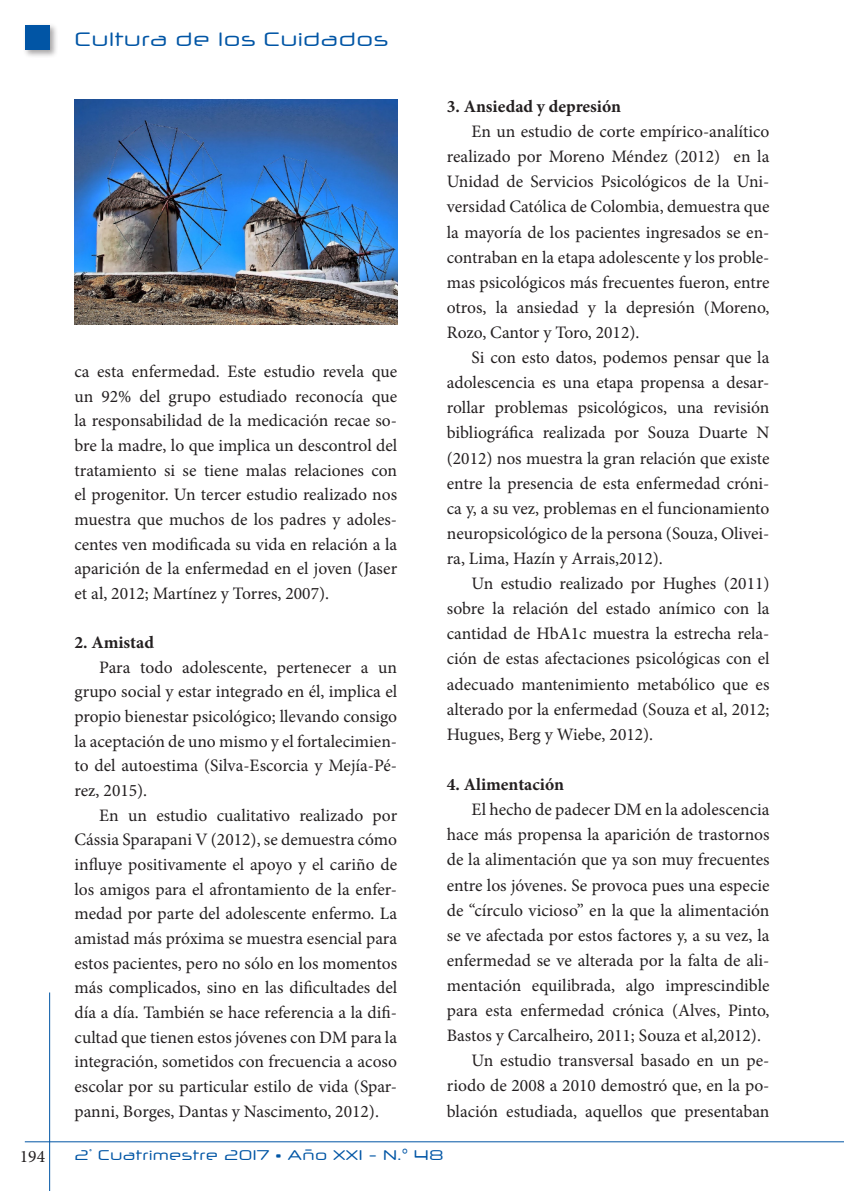
<style>
.page{position:relative;width:844px;height:1191px;background:#fff}
.page>*{position:absolute;margin:0;border:0;box-sizing:border-box;transform-origin:0 0}
.t1{font:19.25px "Neuropol X Free";color:#0155a5}
.t2{font:17.5px/25px "Minion Pro";color:#231f20;text-align:justify}
.t3{font:700 17.5px "Minion Pro";color:#231f20}
.t4{font:14px "Neuropol X Free";color:#0155a5}
</style>
<div class="page">
<hr style="left:49px;top:992px;width:1px;height:199px;background:#0155a5">
<hr style="left:25px;top:1141px;width:818px;height:1px;background:#0155a5">
<div style="left:23px;top:23px;width:36px;height:36px;background:#231f20;opacity:.4"></div>
<div style="left:25px;top:25px;width:25px;height:25px;background:#0155a5"></div>
<img style="left:74px;top:99px;width:323px;height:225px">
<p class="t2" style="left:20px;top:1144px;width:27px">194</p>
<p class="t1" style="left:74px;top:27px;width:315px">Cultura de los Cuidados</p>
<p class="t2" style="left:74px;top:359px;width:324px">ca esta enfermedad. Este estudio revela que un 92% del grupo estudiado reconocía que la responsabilidad de la medicación recae so&shy;bre la madre, lo que implica un descontrol del tratamiento si se tiene malas relaciones con el progenitor. Un tercer estudio realizado nos muestra que muchos de los padres y adoles&shy;centes ven modificada su vida en relación a la aparición de la enfermedad en el joven (Jaser et al, 2012; Martínez y Torres, 2007).</p>
<p class="t3" style="left:74px;top:630px;width:81px">2. Amistad</p>
<p class="t2" style="left:74px;top:655px;width:324px;text-indent:25px">Para todo adolescente, pertenecer a un grupo social y estar integrado en él, implica el propio bienestar psicológico; llevando consigo la aceptación de uno mismo y el fortalecimien&shy;to del autoestima (Silva-Escorcia y Mejía-Pé&shy;rez, 2015).</p>
<p class="t2" style="left:74px;top:803px;width:324px;text-indent:25px">En un estudio cualitativo realizado por Cássia Sparapani V (2012), se demuestra cómo influye positivamente el apoyo y el cariño de los amigos para el afrontamiento de la enfer&shy;medad por parte del adolescente enfermo. La amistad más próxima se muestra esencial para estos pacientes, pero no sólo en los momentos más complicados, sino en las dificultades del día a día. También se hace referencia a la difi&shy;cultad que tienen estos jóvenes con DM para la integración, sometidos con frecuencia a acoso escolar por su particular estilo de vida (Spar&shy;panni, Borges, Dantas y Nascimento, 2012).</p>
<p class="t3" style="left:446px;top:94px;width:176px">3. Ansiedad y depresión</p>
<p class="t2" style="left:446px;top:119px;width:324px;text-indent:25px">En un estudio de corte empírico-analítico realizado por Moreno Méndez (2012) en la Unidad de Servicios Psicológicos de la Uni&shy;versidad Católica de Colombia, demuestra que la mayoría de los pacientes ingresados se en&shy;contraban en la etapa adolescente y los proble&shy;mas psicológicos más frecuentes fueron, entre otros, la ansiedad y la depresión (Moreno, Rozo, Cantor y Toro, 2012).</p>
<p class="t2" style="left:446px;top:345px;width:324px;text-indent:25px">Si con esto datos, podemos pensar que la adolescencia es una etapa propensa a desar&shy;rollar problemas psicológicos, una revisión bibliográfica realizada por Souza Duarte N (2012) nos muestra la gran relación que existe entre la presencia de esta enfermedad cróni&shy;ca y, a su vez, problemas en el funcionamiento neuropsicológico de la persona (Souza, Olivei&shy;ra, Lima, Hazín y Arrais,2012).</p>
<p class="t2" style="left:446px;top:571px;width:324px;text-indent:25px">Un estudio realizado por Hughes (2011) sobre la relación del estado anímico con la cantidad de HbA1c muestra la estrecha rela&shy;ción de estas afectaciones psicológicas con el adecuado mantenimiento metabólico que es alterado por la enfermedad (Souza et al, 2012; Hugues, Berg y Wiebe, 2012).</p>
<p class="t3" style="left:446px;top:772px;width:119px">4. Alimentación</p>
<p class="t2" style="left:446px;top:797px;width:324px;text-indent:25px">El hecho de padecer DM en la adolescencia hace más propensa la aparición de trastornos de la alimentación que ya son muy frecuentes entre los jóvenes. Se provoca pues una especie de “círculo vicioso” en la que la alimentación se ve afectada por estos factores y, a su vez, la enfermedad se ve alterada por la falta de ali&shy;mentación equilibrada, algo imprescindible para esta enfermedad crónica (Alves, Pinto, Bastos y Carcalheiro, 2011; Souza et al,2012).</p>
<p class="t2" style="left:446px;top:1048px;width:324px;text-indent:25px">Un estudio transversal basado en un pe&shy;riodo de 2008 a 2010 demostró que, en la po&shy;blación estudiada, aquellos que presentaban</p>
<p class="t4" style="left:74px;top:1146px;width:371px">2<sup>º</sup> Cuatrimestre 2017 • Año XXI - N.° 48</p>
</div>
